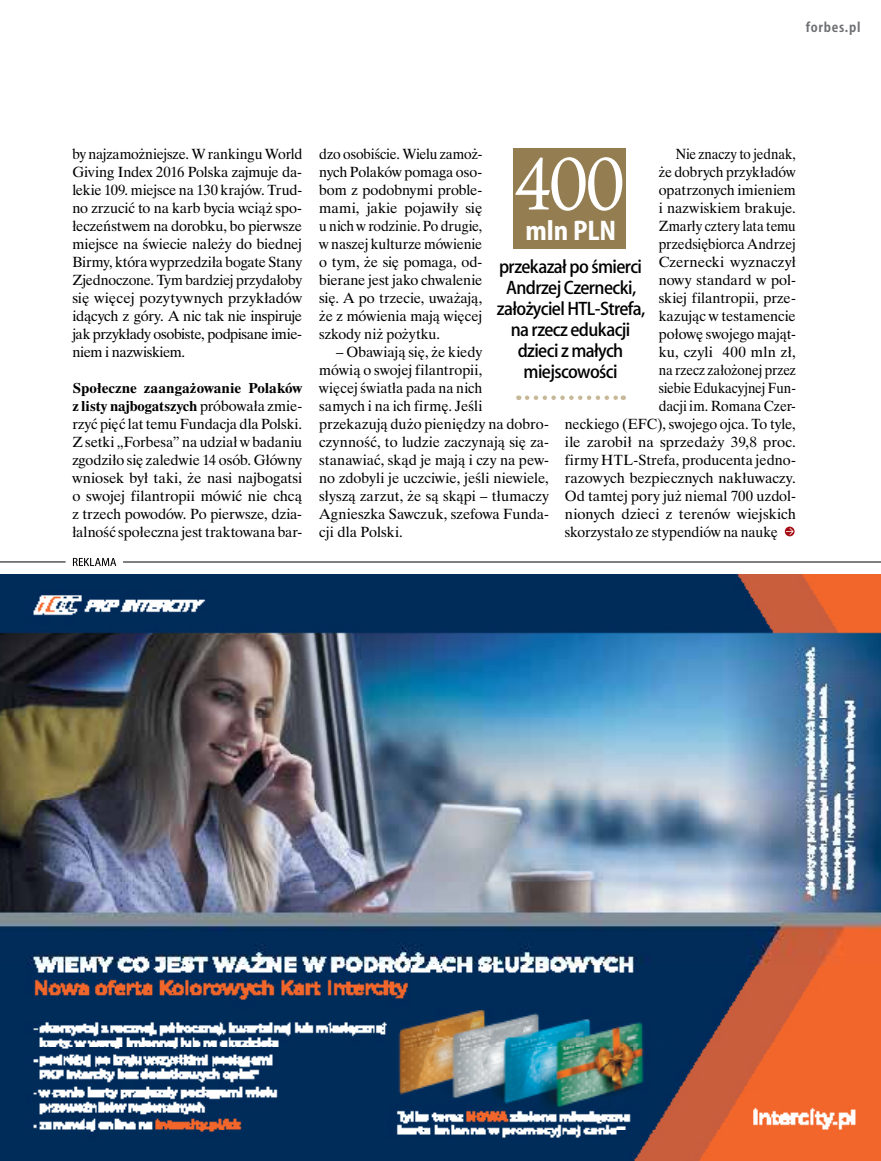
<style>
.page{position:relative;width:881px;height:1161px;background:#fff}
.page>*{position:absolute;margin:0;border:0;box-sizing:border-box;transform-origin:0 0}
.t1{font:76.5px "Foundry Old Style CE";color:#fff}
.t2{font:28.5px "Myriad Pl 700 400";letter-spacing:-.005em;color:#fff}
.t3{font:19.5px/21px "Myriad Pl 480 480";letter-spacing:-.03em;color:#000;text-align:center}
.t4{font:15px "Myriad Pl 600 400";letter-spacing:.05em;color:#6d6e71}
.t5{font:14.7px/18px "Dutch Pl 801 Rm BT";color:#000;text-align:justify}
.t6{font:14.7px/18px "Dutch Pl 801 Rm BT";color:#000;text-align:justify;scale:.95 1}
.t7{font:14.7px "Dutch Pl 801 Rm BT";color:#000;scale:.93 1}
.t8{font:14.7px "Dutch Pl 801 Rm BT";color:#000;scale:.94 1}
.t9{font:14.7px "Dutch Pl 801 Rm BT";color:#000;scale:.92 1}
.t10{font:14.7px "Dutch Pl 801 Rm BT";letter-spacing:.02em;color:#000}
.t11{font:14.55px "Dutch Pl 801 Rm BT";letter-spacing:.005em;color:#000}
.s1{font-weight:700}
.s2{font-size:14.55px}
</style>
<div class="page">
<img style="left:0;top:574px;width:880px;height:587px">
<hr style="left:0;top:561px;width:66px;height:1px;background:#000">
<hr style="left:123px;top:562px;width:757px;height:1px;background:#000">
<svg style="left:73px;top:558px;width:43px;height:8px"></svg>
<div style="left:513px;top:148px;width:112px;height:101px;background:#947e51"></div>
<svg style="left:527px;top:395px;width:96px;height:5px"></svg>
<svg style="left:784px;top:526px;width:10px;height:10px"></svg>
<p class="t4" style="left:805px;top:19px;width:56px">forbes.pl</p>
<p class="t5" style="left:72px;top:145px;width:231px">by najzamożniejsze. W rankingu World Giving Index 2016 Polska zajmuje da&shy;lekie 109. miejsce na 130 krajów. Trud&shy;no zrzucić to na karb bycia wciąż spo&shy;łeczeństwem na dorobku, bo pierwsze miejsce na świecie należy do biednej Birmy, która wyprzedziła bogate Stany Zjednoczone. Tym bardziej przydałoby się więcej pozytywnych przykładów idących z góry. A nic tak nie inspiruje jak przykłady osobiste, podpisane imie&shy;niem i nazwiskiem.</p>
<p class="t5" style="left:72px;top:379px;width:231px"><span class="s1">Społeczne zaangażowanie Polaków z listy najbogatszych</span> próbowała zmie&shy;rzyć pięć lat temu Fundacja dla Polski.<br>Z setki „Forbesa” na udział w badaniu zgodziło się zaledwie 14 osób. Główny wniosek był taki, że nasi najbogatsi o swojej filantropii mówić nie chcą z trzech powodów. Po pierwsze, dzia&shy;łalność społeczna jest traktowana bar-</p>
<p class="t6" style="left:319px;top:145px;width:173px">dzo osobiście. Wielu zamoż&shy;nych Polaków pomaga oso&shy;bom z podobnymi proble&shy;mami, jakie pojawiły się u nich w rodzinie. Po drugie, w naszej kulturze mówienie o tym, że się pomaga, od&shy;bierane jest jako chwalenie się. A po trzecie, uważają, że z mówienia ma<span class="s2">ją więcej</span></p>
<p class="t11" style="left:319px;top:325px;width:122px">szkody niż pożytku.</p>
<p class="t5" style="left:319px;top:343px;width:231px;text-align:left;text-indent:17px">– Obawiają się, że kiedy<br>mówią o swojej filantropii,<br>więcej światła pada na nich<br>samych i na ich firmę. Jeśli przekazują dużo pieniędzy na dobro&shy;czynność, to ludzie zaczynają się za&shy;stanawiać, skąd je mają i czy na pew&shy;no zdobyli je uczciwie, jeśli niewiele, słyszą zarzut, że są skąpi – tłumaczy<br>Agnieszka Sawczuk, szefowa Funda&shy;cji dla Polski.</p>
<p class="t9" style="left:675px;top:145px;width:132px">Nie znaczy to jednak,</p>
<p class="t5" style="left:658px;top:163px;width:139px">że dobrych przykładów</p>
<p class="t5" style="left:658px;top:181px;width:139px">opatrzonych imieniem</p>
<p class="t5" style="left:658px;top:199px;width:139px">i nazwiskiem brakuje.</p>
<p class="t8" style="left:658px;top:217px;width:147px">Zmarły cztery lata temu</p>
<p class="t6" style="left:658px;top:235px;width:146px">przedsiębiorca Andrzej</p>
<p class="t5" style="left:658px;top:253px;width:139px">Czernecki wyznaczył</p>
<p class="t5" style="left:658px;top:271px;width:139px">nowy standard w pol-</p>
<p class="t5" style="left:658px;top:289px;width:139px">skiej filantropii, prze-</p>
<p class="t5" style="left:658px;top:307px;width:138px">kazując w testamencie</p>
<p class="t5" style="left:658px;top:325px;width:139px">połowę swojego mająt-</p>
<p class="t10" style="left:658px;top:343px;width:138px">ku, czyli 400 mln zł,</p>
<p class="t7" style="left:658px;top:361px;width:149px">na rzecz założonej przez</p>
<p class="t7" style="left:658px;top:379px;width:149px">siebie Edukacyjnej Fun-</p>
<p class="t6" style="left:658px;top:397px;width:146px">dacji im. Romana Czer-</p>
<p class="t5" style="left:564px;top:415px;width:232px">neckiego (EFC), swojego ojca. To tyle,</p>
<p class="t5" style="left:564px;top:433px;width:232px">ile zarobił na sprzedaży 39,8 proc.</p>
<p class="t5" style="left:564px;top:451px;width:232px">firmy HTL-Strefa, producenta jedno-</p>
<p class="t5" style="left:564px;top:469px;width:232px">razowych bezpiecznych nakłuwaczy.</p>
<p class="t5" style="left:564px;top:487px;width:232px">Od tamtej pory już niemal 700 uzdol-</p>
<p class="t5" style="left:564px;top:505px;width:232px">nionych dzieci z terenów wiejskich</p>
<p class="t5" style="left:564px;top:523px;width:214px">skorzystało ze stypendiów na naukę</p>
<h1 class="t1" style="left:513px;top:140px;width:112px">400</h1>
<h2 class="t2" style="left:525px;top:215px;width:92px">mln PLN</h2>
<h3 class="t3" style="left:496px;top:257px;width:150px">przekazał po śmierci<br>Andrzej Czernecki, założyciel HTL-Strefa, na rzecz edukacji dzieci z małych miejscowości</h3>
</div>
